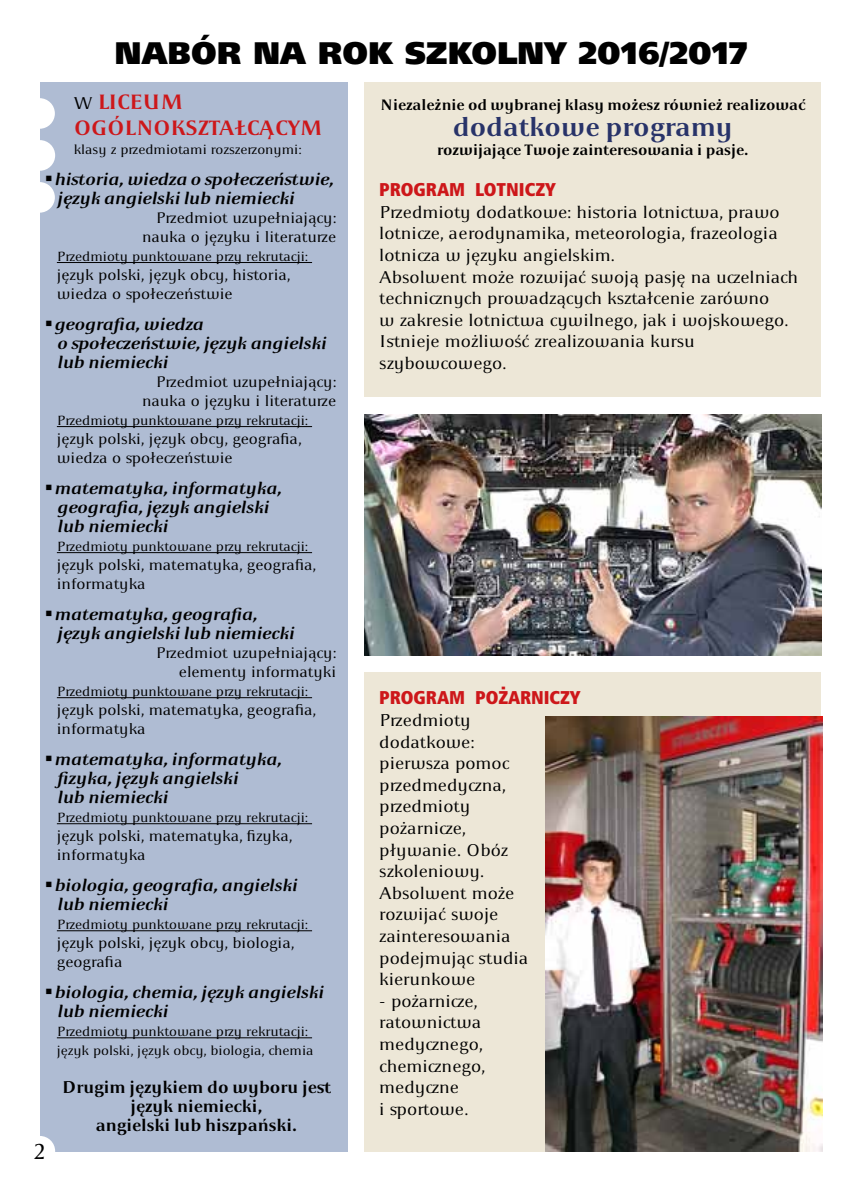
<style>
.page{position:relative;width:851px;height:1191px;background:#fff}
.page>*{position:absolute;margin:0;border:0;box-sizing:border-box;transform-origin:0 0}
.t1{font:30px "Humnst 777 X Blk PL";color:#000}
.t2{font:700 28px "Apolonia";color:#283369}
.t3{font:24px "Apolonia";color:#000}
.t4{font:700 22px/26.4px "Apolonia";color:#cd171a}
.t5{font:18px/21.6px "Apolonia";color:#000}
.t6{font:italic 700 18px/19px "Apolonia";color:#000}
.t7{font:700 18px/19px "Apolonia";color:#000;text-align:center}
.t8{font:18px "Humnst 777 X Blk Cn PL";color:#cd171a}
.t9{font:16px/19px "Apolonia";color:#000}
.t10{font:700 16px "Apolonia";color:#000}
.t11{font:14px/19px "Apolonia";color:#000}
.s1{font-weight:400;font-size:18px;color:#000}
</style>
<div class="page">
<div style="left:364px;top:82px;width:456px;height:315px;background:#ede7d7"></div>
<div style="left:364px;top:672px;width:456px;height:479px;background:#ede7d7"></div>
<div style="left:40px;top:82px;width:307px;height:1069px;background:#afbcd3"></div>
<div style="left:24px;top:98px;width:31px;height:31px;background:#fff;border-radius:50%"></div>
<div style="left:25px;top:140px;width:30px;height:31px;background:#fff;border-radius:50%"></div>
<div style="left:24px;top:182px;width:31px;height:31px;background:#fff;border-radius:50%"></div>
<img style="left:364px;top:414px;width:456px;height:241px">
<img style="left:545px;top:716px;width:277px;height:435px">
<hr style="left:57px;top:262px;width:255px;height:1px;background:#000">
<hr style="left:57px;top:426px;width:255px;height:1px;background:#000">
<hr style="left:57px;top:552px;width:255px;height:1px;background:#000">
<hr style="left:57px;top:697px;width:255px;height:1px;background:#000">
<hr style="left:57px;top:823px;width:255px;height:1px;background:#000">
<hr style="left:57px;top:930px;width:255px;height:1px;background:#000">
<hr style="left:57px;top:1037px;width:255px;height:1px;background:#000">
<div style="left:25px;top:1136px;width:30px;height:30px;background:#fff;border-radius:50%"></div>
<h1 class="t1" style="left:115px;top:33px;width:634px">NABÓR NA ROK SZKOLNY 2016/2017</h1>
<p class="t4" style="left:74px;top:89px;width:250px"><span class="s1">W</span> LICEUM<br>OGÓLNOKSZTAŁCĄCYM</p>
<p class="t11" style="left:74px;top:140px;width:229px">klasy z przedmiotami rozszerzonymi:</p>
<p class="t6" style="left:57px;top:170px;width:278px;text-indent:-12px">▪historia, wiedza o społeczeństwie, język angielski lub niemiecki</p>
<p class="t9" style="left:142px;top:209px;width:196px;text-align:right">Przedmiot uzupełniający: nauka o języku i literaturze</p>
<p class="t11" style="left:57px;top:247px;width:253px">Przedmioty punktowane przy rekrutacji:</p>
<p class="t9" style="left:57px;top:266px;width:235px">język polski, język obcy, historia, wiedza o społeczeństwie</p>
<p class="t6" style="left:57px;top:315px;width:271px;text-indent:-12px">▪geografia, wiedza<br>o społeczeństwie, język angielski lub niemiecki</p>
<p class="t9" style="left:142px;top:373px;width:196px;text-align:right">Przedmiot uzupełniający: nauka o języku i literaturze</p>
<p class="t11" style="left:57px;top:411px;width:253px">Przedmioty punktowane przy rekrutacji:</p>
<p class="t9" style="left:57px;top:430px;width:246px">język polski, język obcy, geografia, wiedza o społeczeństwie</p>
<p class="t6" style="left:57px;top:479px;width:226px;text-indent:-12px">▪matematyka, informatyka, geografia, język angielski lub niemiecki</p>
<p class="t11" style="left:57px;top:537px;width:253px">Przedmioty punktowane przy rekrutacji:</p>
<p class="t9" style="left:57px;top:556px;width:261px">język polski, matematyka, geografia, informatyka</p>
<p class="t6" style="left:57px;top:605px;width:238px;text-indent:-12px">▪matematyka, geografia, język angielski lub niemiecki</p>
<p class="t9" style="left:156px;top:644px;width:182px;text-align:right">Przedmiot uzupełniający: elementy informatyki</p>
<p class="t11" style="left:57px;top:682px;width:253px">Przedmioty punktowane przy rekrutacji:</p>
<p class="t9" style="left:57px;top:701px;width:261px">język polski, matematyka, geografia, informatyka</p>
<p class="t6" style="left:57px;top:750px;width:226px;text-indent:-12px">▪matematyka, informatyka, fizyka, język angielski<br>lub niemiecki</p>
<p class="t11" style="left:57px;top:808px;width:253px">Przedmioty punktowane przy rekrutacji:</p>
<p class="t9" style="left:57px;top:827px;width:237px">język polski, matematyka, fizyka, informatyka</p>
<p class="t6" style="left:57px;top:876px;width:242px;text-indent:-12px">▪biologia, geografia, angielski lub niemiecki</p>
<p class="t11" style="left:57px;top:915px;width:253px">Przedmioty punktowane przy rekrutacji:</p>
<p class="t9" style="left:57px;top:934px;width:239px">język polski, język obcy, biologia, geografia</p>
<p class="t6" style="left:57px;top:983px;width:268px;text-indent:-12px">▪biologia, chemia, język angielski lub niemiecki</p>
<p class="t11" style="left:57px;top:1022px;width:258px">Przedmioty punktowane przy rekrutacji: język polski, język obcy, biologia, chemia</p>
<p class="t7" style="left:62px;top:1078px;width:270px">Drugim językiem do wyboru jest język niemiecki,<br>angielski lub hiszpański.</p>
<p class="t10" style="left:380px;top:96px;width:426px">Niezależnie od wybranej klasy możesz również realizować</p>
<h2 class="t2" style="left:452px;top:111px;width:281px">dodatkowe programy</h2>
<p class="t10" style="left:437px;top:141px;width:313px">rozwijające Twoje zainteresowania i pasje.</p>
<p class="t8" style="left:379px;top:178px;width:177px">PROGRAM LOTNICZY</p>
<p class="t5" style="left:379px;top:201px;width:420px">Przedmioty dodatkowe: historia lotnictwa, prawo lotnicze, aerodynamika, meteorologia, frazeologia lotnicza w języku angielskim.<br>Absolwent może rozwijać swoją pasję na uczelniach technicznych prowadzących kształcenie zarówno<br>w zakresie lotnictwa cywilnego, jak i wojskowego.<br>Istnieje możliwość zrealizowania kursu szybowcowego.</p>
<p class="t8" style="left:379px;top:686px;width:202px">PROGRAM POŻARNICZY</p>
<p class="t5" style="left:379px;top:709px;width:150px">Przedmioty dodatkowe: pierwsza pomoc przedmedyczna, przedmioty pożarnicze, pływanie. Obóz szkoleniowy.<br>Absolwent może rozwijać swoje zainteresowania podejmując studia kierunkowe</p>
<p class="t5" style="left:379px;top:990px;width:107px">- pożarnicze, ratownictwa medycznego, chemicznego, medyczne<br>i sportowe.</p>
<h3 class="t3" style="left:34px;top:1137px;width:13px">2</h3>
</div>
